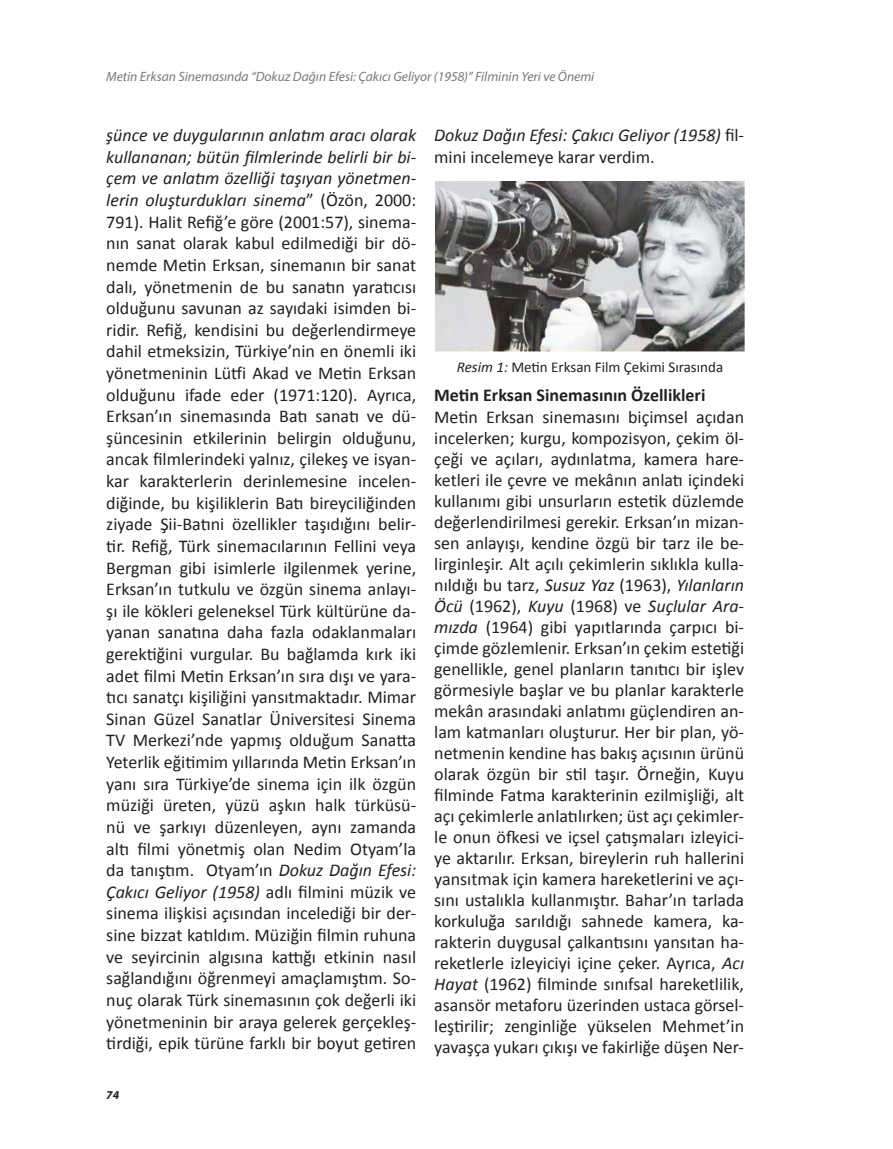
<style>
.page{position:relative;width:893px;height:1149px;background:#fff}
.page>*{position:absolute;margin:0;border:0;box-sizing:border-box;transform-origin:0 0}
.t1{font:18px/21.6px "Calibri";color:#231f20;text-align:justify}
.t2{font:italic 18px/21.6px "Calibri";color:#231f20}
.t3{font:700 18px "Calibri";color:#231f20}
.t4{font:15px "Calibri";color:#231f20}
.t5{font:italic 13.5px "Myriad Pro";color:#76787b}
.t6{font:italic 700 12px "Myriad Pro";color:#231f20}
.s1{font-style:italic}
.s2{font-style:normal}
</style>
<div class="page">
<img style="left:436px;top:181px;width:308px;height:170px">
<p class="t5" style="left:106px;top:68px;width:490px">Metin Erksan Sinemasında “Dokuz Dağın Efesi: Çakıcı Geliyor (1958)” Filminin Yeri ve Önemi</p>
<p class="t1" style="left:106px;top:124px;width:311px"><span class="s1">şünce ve duygularının anlatım aracı olarak kullananan; bütün filmlerinde belirli bir bi&shy;çem ve anlatım özelliği taşıyan yönetmen&shy;lerin oluşturdukları sinema</span>” (Özön, 2000:<br>791). Halit Refiğ’e göre (2001:57), sinema&shy;nın sanat olarak kabul edilmediği bir dö&shy;nemde Metin Erksan, sinemanın bir sanat dalı, yönetmenin de bu sanatın yaratıcısı olduğunu savunan az sayıdaki isimden bi&shy;ridir. Refiğ, kendisini bu değerlendirmeye dahil etmeksizin, Türkiye’nin en önemli iki yönetmeninin Lütfi Akad ve Metin Erksan olduğunu ifade eder (1971:120). Ayrıca, Erksan’ın sinemasında Batı sanatı ve dü&shy;şüncesinin etkilerinin belirgin olduğunu, ancak filmlerindeki yalnız, çilekeş ve isyan&shy;kar karakterlerin derinlemesine incelen&shy;diğinde, bu kişiliklerin Batı bireyciliğinden ziyade Şii-Batıni özellikler taşıdığını belir&shy;tir. Refiğ, Türk sinemacılarının Fellini veya Bergman gibi isimlerle ilgilenmek yerine, Erksan’ın tutkulu ve özgün sinema anlayı&shy;şı ile kökleri geleneksel Türk kültürüne da&shy;yanan sanatına daha fazla odaklanmaları gerektiğini vurgular. Bu bağlamda kırk iki adet filmi Metin Erksan’ın sıra dışı ve yara&shy;tıcı sanatçı kişiliğini yansıtmaktadır. Mimar Sinan Güzel Sanatlar Üniversitesi Sinema TV Merkezi’nde yapmış olduğum Sanatta Yeterlik eğitimim yıllarında Metin Erksan’ın yanı sıra Türkiye’de sinema için ilk özgün müziği üreten, yüzü aşkın halk türküsü&shy;nü ve şarkıyı düzenleyen, aynı zamanda altı filmi yönetmiş olan Nedim Otyam’la da tanıştım. Otyam’ın <span class="s1">Dokuz Dağın Efesi:<br>Çakıcı Geliyor (1958)</span> adlı filmini müzik ve sinema ilişkisi açısından incelediği bir der&shy;sine bizzat katıldım. Müziğin filmin ruhuna ve seyircinin algısına kattığı etkinin nasıl sağlandığını öğrenmeyi amaçlamıştım. So&shy;nuç olarak Türk sinemasının çok değerli iki yönetmeninin bir araya gelerek gerçekleş&shy;tirdiği, epik türüne farklı bir boyut getiren</p>
<p class="t2" style="left:434px;top:124px;width:311px">Dokuz Dağın Efesi: Çakıcı Geliyor (1958) <span class="s2">fil&shy;mini incelemeye karar verdim.</span></p>
<p class="t4" style="left:457px;top:356px;width:268px"><span class="s1">Resim 1:</span> Metin Erksan Film Çekimi Sırasında</p>
<p class="t3" style="left:434px;top:382px;width:273px">Metin Erksan Sinemasının Özellikleri</p>
<p class="t1" style="left:434px;top:405px;width:311px;line-height:21px">Metin Erksan sinemasını biçimsel açıdan incelerken; kurgu, kompozisyon, çekim öl&shy;çeği ve açıları, aydınlatma, kamera hare&shy;ketleri ile çevre ve mekânın anlatı içindeki kullanımı gibi unsurların estetik düzlemde değerlendirilmesi gerekir. Erksan’ın mizan&shy;sen anlayışı, kendine özgü bir tarz ile be&shy;lirginleşir. Alt açılı çekimlerin sıklıkla kulla&shy;nıldığı bu tarz, <span class="s1">Susuz Yaz</span> (1963), <span class="s1">Yılanların Öcü</span> (1962), <span class="s1">Kuyu</span> (1968) ve <span class="s1">Suçlular Ara&shy;mızda</span> (1964) gibi yapıtlarında çarpıcı bi&shy;çimde gözlemlenir. Erksan’ın çekim estetiği genellikle, genel planların tanıtıcı bir işlev görmesiyle başlar ve bu planlar karakterle mekân arasındaki anlatımı güçlendiren an&shy;lam katmanları oluşturur. Her bir plan, yö&shy;netmenin kendine has bakış açısının ürünü olarak özgün bir stil taşır. Örneğin, Kuyu filminde Fatma karakterinin ezilmişliği, alt açı çekimlerle anlatılırken; üst açı çekimler&shy;le onun öfkesi ve içsel çatışmaları izleyici&shy;ye aktarılır. Erksan, bireylerin ruh hallerini yansıtmak için kamera hareketlerini ve açı&shy;sını ustalıkla kullanmıştır. Bahar’ın tarlada korkuluğa sarıldığı sahnede kamera, ka&shy;rakterin duygusal çalkantısını yansıtan ha&shy;reketlerle izleyiciyi içine çeker. Ayrıca, <span class="s1">Acı Hayat</span> (1962) filminde sınıfsal hareketlilik, asansör metaforu üzerinden ustaca görsel&shy;leştirilir; zenginliğe yükselen Mehmet’in yavaşça yukarı çıkışı ve fakirliğe düşen Ner-</p>
<p class="t6" style="left:106px;top:1086px;width:14px">74</p>
</div>
